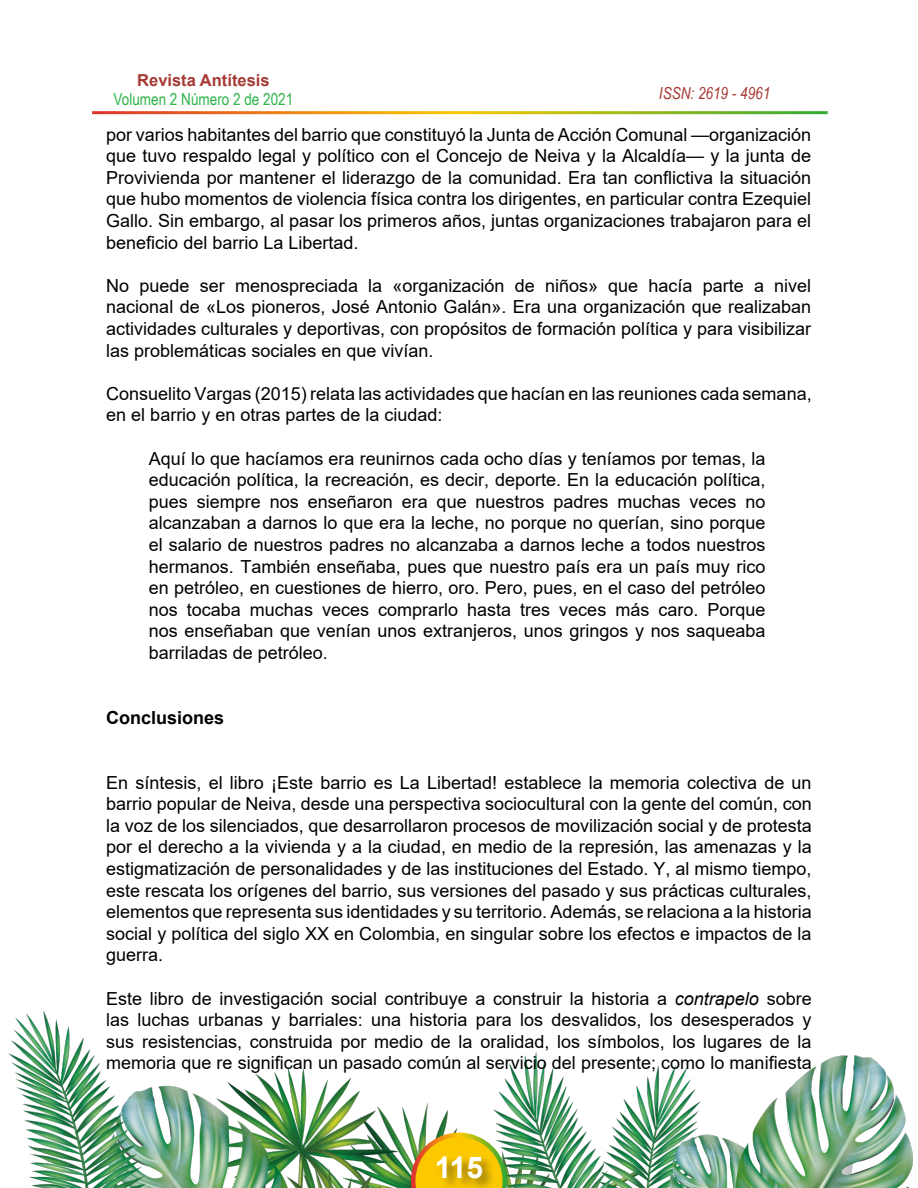
<style>
.page{position:relative;width:918px;height:1188px;background:#fff}
.page>*{position:absolute;margin:0;border:0;box-sizing:border-box;transform-origin:0 0}
.t1{font:700 30px "Arial";color:#fff}
.t2{font:18px/21.6px "Arial";color:#000;text-align:justify}
.t3{font:700 18px "Arial";color:#000}
.t4{font:16.5px "Arial Narrow";color:#31b44a}
.t5{font:700 16.5px "Arial";color:#a53a35}
.t6{font:italic 16.5px "Arial Narrow";color:#a53a35}
.s1{font-style:italic}
</style>
<div class="page">
<img style="left:8px;top:1010px;width:905px;height:178px">
<svg style="left:411px;top:1133px;width:96px;height:55px"></svg>
<div style="left:436px;top:1155px;width:60px;height:33px;background:#231f20;opacity:.54"></div>
<p class="t5" style="left:137px;top:68px;width:134px">Revista Antítesis</p>
<p class="t4" style="left:114px;top:88px;width:181px">Volumen 2 Número 2 de 2021</p>
<p class="t6" style="left:659px;top:81px;width:113px">ISSN: 2619 - 4961</p>
<p class="t2" style="left:106px;top:123px;width:706px">por varios habitantes del barrio que constituyó la Junta de Acción Comunal —organización que tuvo respaldo legal y político con el Concejo de Neiva y la Alcaldía— y la junta de Provivienda por mantener el liderazgo de la comunidad. Era tan conflictiva la situación que hubo momentos de violencia física contra los dirigentes, en particular contra Ezequiel Gallo. Sin embargo, al pasar los primeros años, juntas organizaciones trabajaron para el beneficio del barrio La Libertad.</p>
<p class="t2" style="left:106px;top:275px;width:706px">No puede ser menospreciada la «organización de niños» que hacía parte a nivel nacional de «Los pioneros, José Antonio Galán». Era una organización que realizaban actividades culturales y deportivas, con propósitos de formación política y para visibilizar las problemáticas sociales en que vivían.</p>
<p class="t2" style="left:106px;top:383px;width:707px">Consuelito Vargas (2015) relata las actividades que hacían en las reuniones cada semana, en el barrio y en otras partes de la ciudad:</p>
<p class="t2" style="left:149px;top:447px;width:618px">Aquí lo que hacíamos era reunirnos cada ocho días y teníamos por temas, la educación política, la recreación, es decir, deporte. En la educación política, pues siempre nos enseñaron era que nuestros padres muchas veces no alcanzaban a darnos lo que era la leche, no porque no querían, sino porque el salario de nuestros padres no alcanzaba a darnos leche a todos nuestros hermanos. También enseñaba, pues que nuestro país era un país muy rico en petróleo, en cuestiones de hierro, oro. Pero, pues, en el caso del petróleo nos tocaba muchas veces comprarlo hasta tres veces más caro. Porque nos enseñaban que venían unos extranjeros, unos gringos y nos saqueaba barriladas de petróleo.</p>
<p class="t3" style="left:106px;top:705px;width:120px">Conclusiones</p>
<p class="t2" style="left:106px;top:771px;width:707px">En síntesis, el libro ¡Este barrio es La Libertad! establece la memoria colectiva de un barrio popular de Neiva, desde una perspectiva sociocultural con la gente del común, con la voz de los silenciados, que desarrollaron procesos de movilización social y de protesta por el derecho a la vivienda y a la ciudad, en medio de la represión, las amenazas y la estigmatización de personalidades y de las instituciones del Estado. Y, al mismo tiempo, este rescata los orígenes del barrio, sus versiones del pasado y sus prácticas culturales, elementos que representa sus identidades y su territorio. Además, se relaciona a la historia social y política del siglo XX en Colombia, en singular sobre los efectos e impactos de la guerra.</p>
<p class="t2" style="left:106px;top:987px;width:707px">Este libro de investigación social contribuye a construir la historia a <span class="s1">contrapelo</span> sobre las luchas urbanas y barriales: una historia para los desvalidos, los desesperados y sus resistencias, construida por medio de la oralidad, los símbolos, los lugares de la memoria que re significan un pasado común al servicio del presente; como lo manifiesta</p>
<h1 class="t1" style="left:435px;top:1146px;width:50px">115</h1>
</div>
